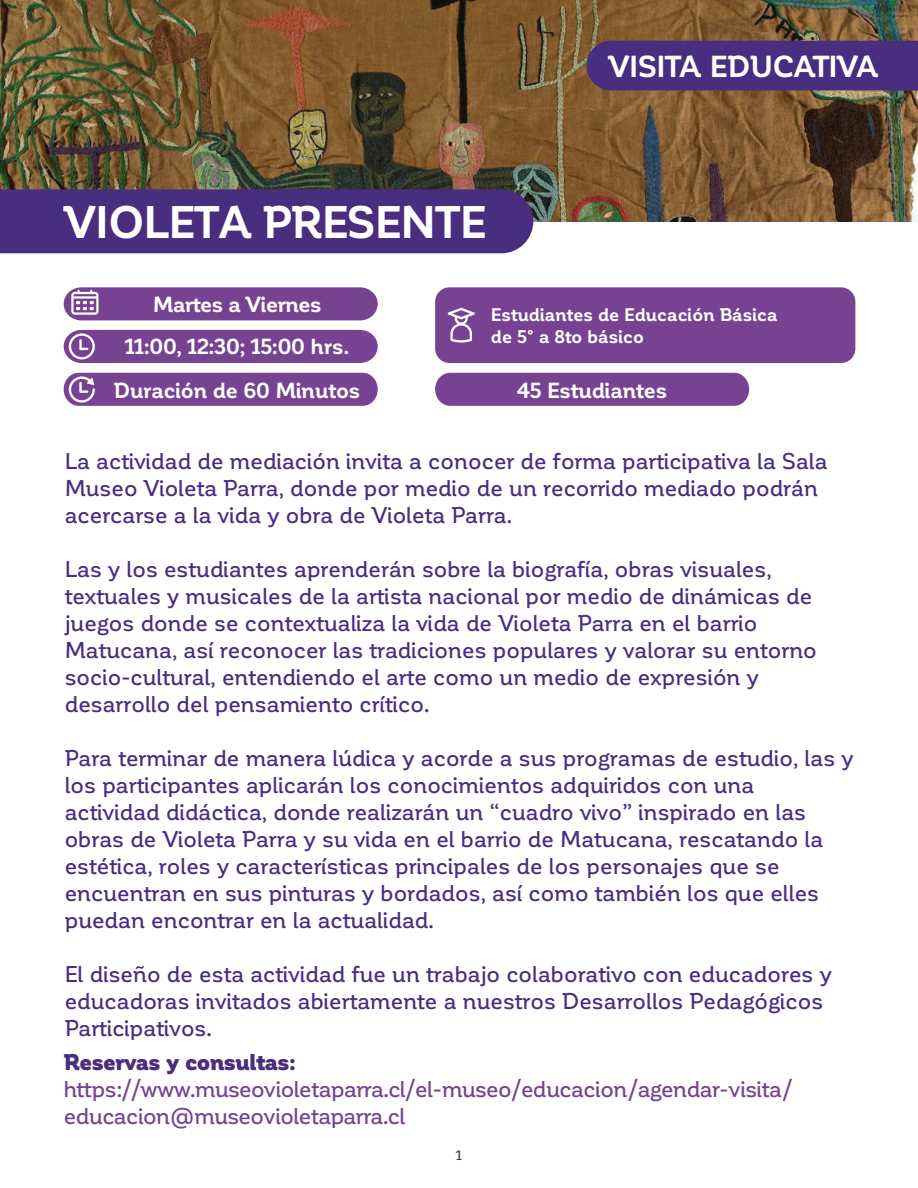
<style>
.page{position:relative;width:918px;height:1188px;background:#fff}
.page>*{position:absolute;margin:0;border:0;box-sizing:border-box;transform-origin:0 0}
.t1{font:700 45px "Corporative";letter-spacing:-.015em;color:#fff}
.t2{font:700 30px "Corporative";letter-spacing:-.015em;color:#fff}
.t3{font:500 22.5px/27px "Corporative";color:#492d7f}
.t4{font:500 22.5px/27px "Corporative";letter-spacing:-.025em;color:#784292}
.t5{font:900 22.5px "Corporative";letter-spacing:-.02em;color:#492d7f}
.t6{font:700 21.45px/43px "Corporative";letter-spacing:-.005em;color:#fff;text-align:center}
.t7{font:700 18px/21.6px "Corporative";letter-spacing:.005em;color:#fff}
.t8{font:500 13.5px "Corporative";color:#492d7f}
</style>
<div class="page">
<img style="left:0;top:0;width:918px;height:221px">
<div style="left:0;top:189px;width:533px;height:64px;background:#492d7f"></div>
<div style="left:586px;top:41px;width:332px;height:49px;background:#492d7f"></div>
<div style="left:64px;top:373px;width:314px;height:33px;background:#784292;border-radius:16px"></div>
<div style="left:435px;top:373px;width:314px;height:33px;background:#784292;border-radius:16px"></div>
<svg style="left:64px;top:287px;width:314px;height:33px;background:#804e99"></svg>
<svg style="left:69px;top:377px;width:26px;height:26px"></svg>
<div style="left:64px;top:330px;width:314px;height:33px;background:#784292"></div>
<div style="left:435px;top:287px;width:420px;height:76px;background:#784292;border-radius:14px"></div>
<svg style="left:448px;top:308px;width:27px;height:35px"></svg>
<h1 class="t1" style="left:64px;top:198px;width:423px">VIOLETA PRESENTE</h1>
<h2 class="t2" style="left:609px;top:50px;width:271px">VISITA EDUCATIVA</h2>
<p class="t6" style="left:114px;top:283px;width:248px">Martes a Viernes<br>11:00, 12:30; 15:00 hrs.<br>Duración de 60 Minutos</p>
<p class="t7" style="left:491px;top:305px;width:288px">Estudiantes de Educación Básica de 5° a 8to básico</p>
<p class="t6" style="left:517px;top:369px;width:151px">45 Estudiantes</p>
<p class="t3" style="left:65px;top:447px;width:764px">La actividad de mediación invita a conocer de forma participativa la Sala<br>Museo Violeta Parra, donde por medio de un recorrido mediado podrán acercarse a la vida y obra de Violeta Parra.</p>
<p class="t3" style="left:65px;top:555px;width:754px">Las y los estudiantes aprenderán sobre la biografía, obras visuales, textuales y musicales de la artista nacional por medio de dinámicas de juegos donde se contextualiza la vida de Violeta Parra en el barrio Matucana, así reconocer las tradiciones populares y valorar su entorno socio-cultural, entendiendo el arte como un medio de expresión y desarrollo del pensamiento crítico.</p>
<p class="t3" style="left:65px;top:744px;width:790px">Para terminar de manera lúdica y acorde a sus programas de estudio, las y los participantes aplicarán los conocimientos adquiridos con una actividad didáctica, donde realizarán un “cuadro vivo” inspirado en las obras de Violeta Parra y su vida en el barrio de Matucana, rescatando la estética, roles y características principales de los personajes que se encuentran en sus pinturas y bordados, así como también los que elles puedan encontrar en la actualidad.</p>
<p class="t3" style="left:65px;top:960px;width:769px">El diseño de esta actividad fue un trabajo colaborativo con educadores y educadoras invitados abiertamente a nuestros Desarrollos Pedagógicos<br>Participativos.</p>
<p class="t5" style="left:64px;top:1050px;width:233px">Reservas y consultas:</p>
<p class="t4" style="left:64px;top:1076px;width:730px">https://www.museovioletaparra.cl/el-museo/educacion/agendar-visita/ educacion@museovioletaparra.cl</p>
<p class="t8" style="left:456px;top:1148px;width:7px">1</p>
</div>
